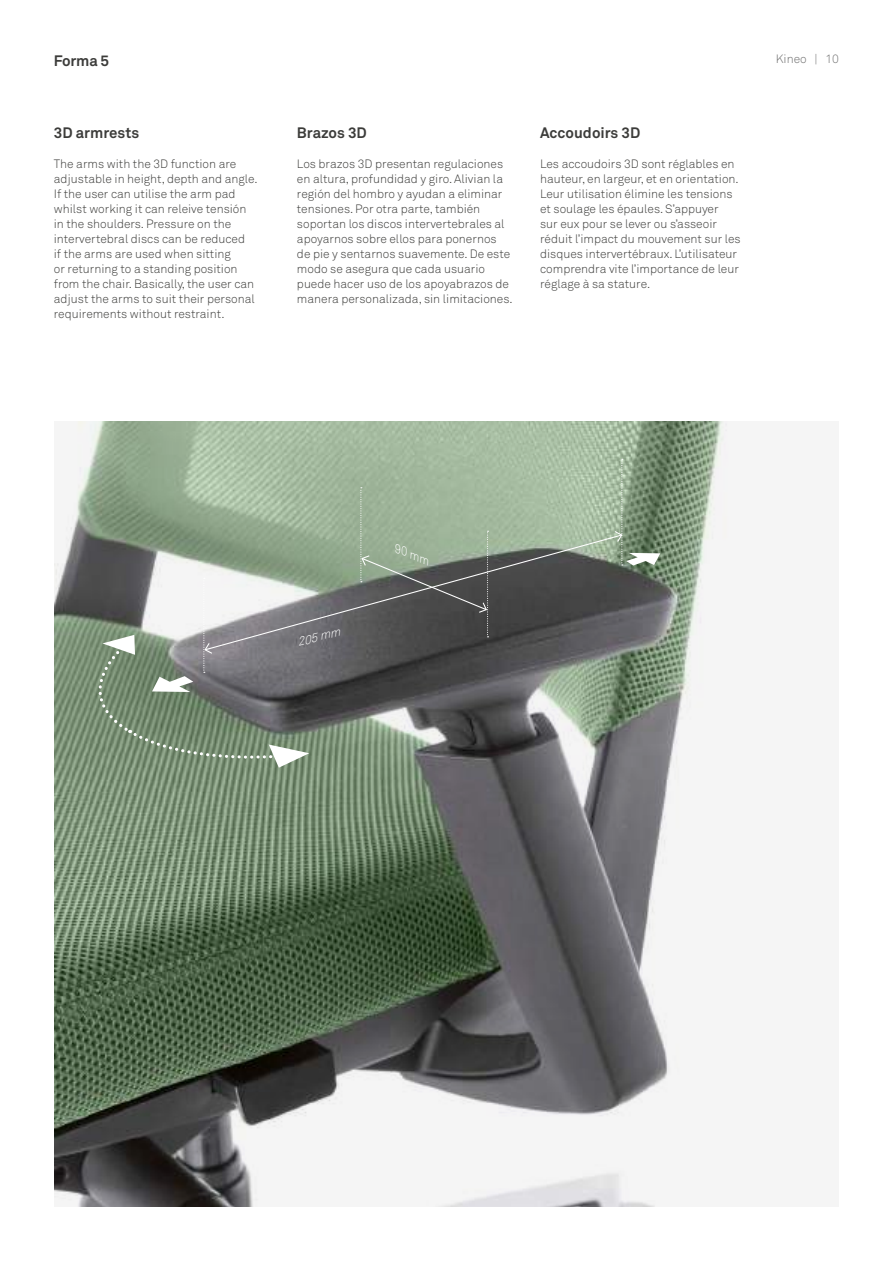
<style>
.page{position:relative;width:893px;height:1263px;background:#fff}
.page>*{position:absolute;margin:0;border:0;box-sizing:border-box;transform-origin:0 0}
.t1{font:700 15px "Akkurat";color:#3c3c3a}
.t2{font:300 12px/15px "Akkurat";color:#3c3c3a}
.t3{font:italic 300 12px "Akkurat";color:#fff}
.t4{font:300 12px "Akkurat";color:#6e6e6e}
</style>
<div class="page">
<img style="left:54px;top:421px;width:675px;height:785px">
<div style="left:360px;top:487px;width:129px;height:47px;background:#9fb59a"></div>
<svg style="left:204px;top:534px;width:419px;height:117px;background:#697168"></svg>
<svg style="left:613px;top:459px;width:47px;height:106px;background:#82977e"></svg>
<svg style="left:80px;top:578px;width:229px;height:190px"></svg>
<p class="t1" style="left:54px;top:51px;width:57px">Forma 5</p>
<p class="t1" style="left:54px;top:123px;width:87px">3D armrests</p>
<p class="t2" style="left:54px;top:156px;width:205px">The arms with the 3D function are adjustable in height, depth and angle.<br>If the user can utilise the arm pad whilst working it can releive tensión in the shoulders. Pressure on the intervertebral discs can be reduced<br>if the arms are used when sitting<br>or returning to a standing position from the chair. Basically, the user can adjust the arms to suit their personal requirements without restraint.</p>
<p class="t1" style="left:297px;top:123px;width:71px">Brazos 3D</p>
<p class="t2" style="left:297px;top:156px;width:217px">Los brazos 3D presentan regulaciones en altura, profundidad y giro. Alivian la región del hombro y ayudan a eliminar tensiones. Por otra parte, también soportan los discos intervertebrales al apoyarnos sobre ellos para ponernos de pie y sentarnos suavemente. De este modo se asegura que cada usuario puede hacer uso de los apoyabrazos de manera personalizada, sin limitaciones.</p>
<p class="t1" style="left:540px;top:123px;width:102px">Accoudoirs 3D</p>
<p class="t2" style="left:540px;top:156px;width:202px">Les accoudoirs 3D sont réglables en hauteur, en largeur, et en orientation.<br>Leur utilisation élimine les tensions et soulage les épaules. S’appuyer<br>sur eux pour se lever ou s’asseoir réduit l’impact du mouvement sur les disques intervertébraux. L’utilisateur comprendra vite l’importance de leur réglage à sa stature.</p>
<p class="t4" style="left:776px;top:51px;width:65px">Kineo | 10</p>
<p class="t3" style="left:295px;top:635px;width:46px;rotate:-15deg">205 mm</p>
<p class="t3" style="left:399px;top:541px;width:39px;rotate:23deg">90 mm</p>
</div>
